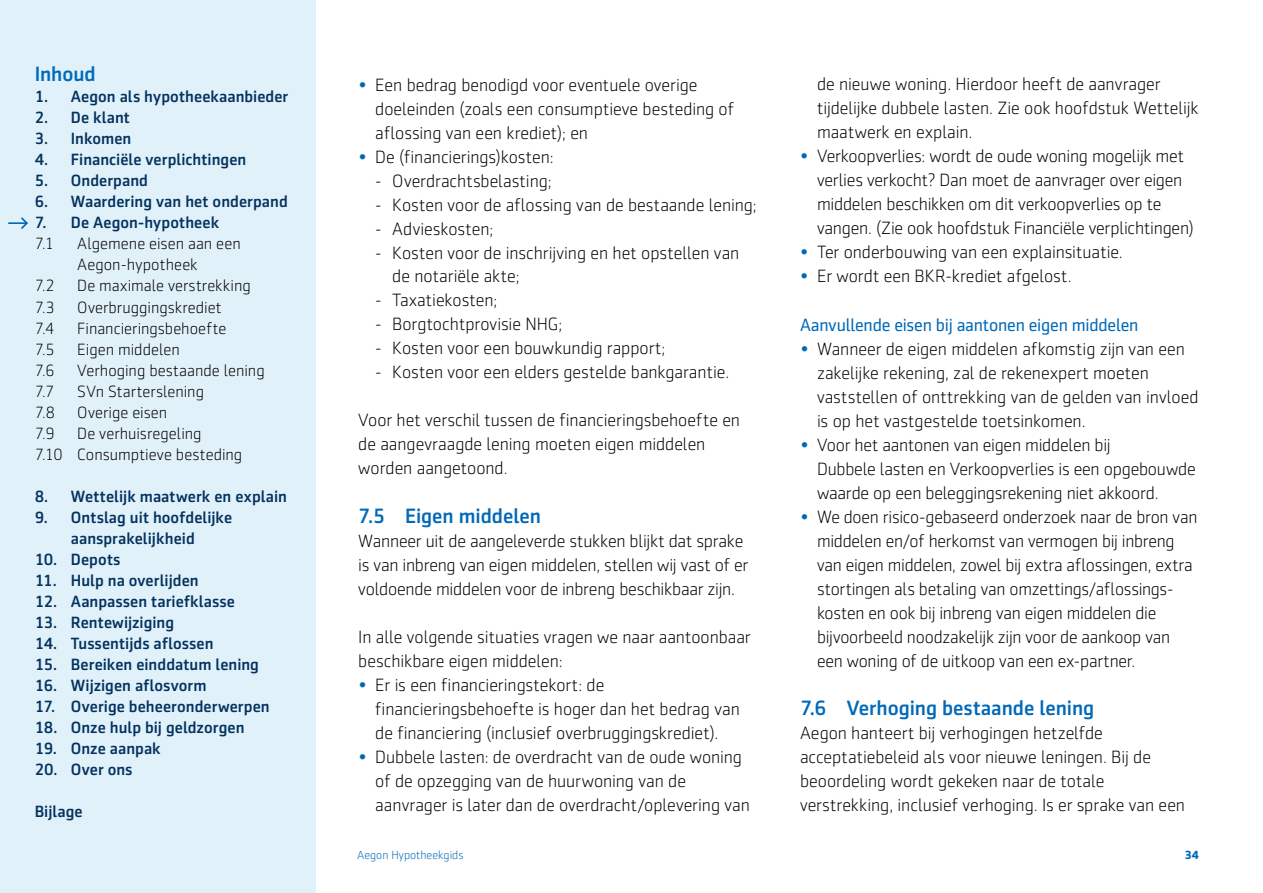
<style>
.page{position:relative;width:1263px;height:893px;background:#fff}
.page>*{position:absolute;margin:0;border:0;box-sizing:border-box;transform-origin:0 0}
.t1{font:500 21px "Sentico Sans DT";letter-spacing:-.005em;color:#0069b8}
.t2{font:300 18px/24px "Sentico Sans DT";letter-spacing:-.005em;color:#000}
.t3{font:18px "Sentico Sans DT";letter-spacing:-.01em;color:#0069b8}
.t4{font:500 16.5px/21px "Sentico Sans DT";color:#03325f;text-align:center}
.t5{font:300 16.5px/21px "Sentico Sans DT";color:#000}
.t6{font:300 12px "Sentico Sans DT";color:#0069b8}
.t7{font:700 12px "Sentico Sans DT";color:#0069b8}
.s1{color:#0069b4}
</style>
<div class="page">
<div style="left:0;top:0;width:316px;height:893px;background:#e1f1fa"></div>
<svg style="left:21px;top:217px;width:6px;height:12px"></svg>
<hr style="left:8px;top:222px;width:20px;height:2px;background:#0069b8">
<p class="t1" style="left:35px;top:63px;width:63px">Inhoud</p>
<p class="t4" style="left:35px;top:86px;width:255px">1. Aegon als hypotheekaanbieder</p>
<p class="t4" style="left:35px;top:107px;width:97px">2. De klant</p>
<p class="t4" style="left:35px;top:128px;width:98px">3. Inkomen</p>
<p class="t4" style="left:35px;top:149px;width:213px">4. Financiële verplichtingen</p>
<p class="t4" style="left:35px;top:170px;width:115px">5. Onderpand</p>
<p class="t4" style="left:35px;top:191px;width:255px">6. Waardering van het onderpand</p>
<p class="t4" style="left:35px;top:212px;width:186px">7. De Aegon-hypotheek</p>
<p class="t5" style="left:35px;top:234px;width:21px">7.1</p>
<p class="t5" style="left:77px;top:234px;width:165px">Algemene eisen aan een<br>Aegon-hypotheek</p>
<p class="t5" style="left:35px;top:276px;width:22px">7.2</p>
<p class="t5" style="left:77px;top:276px;width:175px">De maximale verstrekking</p>
<p class="t5" style="left:35px;top:297px;width:22px">7.3</p>
<p class="t5" style="left:77px;top:297px;width:146px">Overbruggingskrediet</p>
<p class="t5" style="left:35px;top:318px;width:21px">7.4</p>
<p class="t5" style="left:77px;top:318px;width:151px">Financieringsbehoefte</p>
<p class="t5" style="left:35px;top:339px;width:21px">7.5</p>
<p class="t5" style="left:77px;top:339px;width:104px">Eigen middelen</p>
<p class="t5" style="left:35px;top:360px;width:21px">7.6</p>
<p class="t5" style="left:77px;top:360px;width:189px">Verhoging bestaande lening</p>
<p class="t5" style="left:35px;top:381px;width:21px">7.7</p>
<p class="t5" style="left:77px;top:381px;width:128px">SVn Starterslening</p>
<p class="t5" style="left:35px;top:402px;width:22px">7.8</p>
<p class="t5" style="left:77px;top:402px;width:92px">Overige eisen</p>
<p class="t5" style="left:35px;top:423px;width:21px">7.9</p>
<p class="t5" style="left:35px;top:423px;width:209px;text-align:center">De verhuisregeling<br>7.10 Consumptieve besteding</p>
<p class="t4" style="left:35px;top:485px;width:254px">8. Wettelijk maatwerk en explain</p>
<p class="t4" style="left:35px;top:506px;width:199px">9. Ontslag uit hoofdelijke aansprakelijkheid</p>
<p class="t4" style="left:35px;top:548px;width:87px">10. Depots</p>
<p class="t4" style="left:35px;top:569px;width:165px">11. Hulp na overlijden</p>
<p class="t4" style="left:35px;top:590px;width:202px">12. Aanpassen tariefklasse</p>
<p class="t4" style="left:35px;top:611px;width:141px">13. Rentewijziging</p>
<p class="t4" style="left:35px;top:632px;width:180px">14. Tussentijds aflossen</p>
<p class="t4" style="left:35px;top:653px;width:226px">15. Bereiken einddatum lening</p>
<p class="t4" style="left:35px;top:674px;width:173px">16. Wijzigen aflosvorm</p>
<p class="t4" style="left:35px;top:695px;width:236px">17. Overige beheeronderwerpen</p>
<p class="t4" style="left:35px;top:716px;width:211px">18. Onze hulp bij geldzorgen</p>
<p class="t4" style="left:35px;top:737px;width:128px">19. Onze aanpak</p>
<p class="t4" style="left:35px;top:758px;width:99px">20. Over ons</p>
<p class="t4" style="left:35px;top:800px;width:49px">Bijlage</p>
<p class="t2" style="left:375px;top:73px;width:360px;text-indent:-17px"><span class="s1">•</span> Een bedrag benodigd voor eventuele overige doeleinden (zoals een consumptieve besteding of aflossing van een krediet); en</p>
<p class="t2" style="left:358px;top:145px;width:197px"><span class="s1">•</span> De (financierings)kosten:</p>
<p class="t2" style="left:375px;top:169px;width:178px">- Overdrachtsbelasting;</p>
<p class="t2" style="left:375px;top:193px;width:383px">- Kosten voor de aflossing van de bestaande lening;</p>
<p class="t2" style="left:375px;top:217px;width:120px">- Advieskosten;</p>
<p class="t2" style="left:392px;top:241px;width:349px;text-indent:-17px">- Kosten voor de inschrijving en het opstellen van de notariële akte;</p>
<p class="t2" style="left:375px;top:289px;width:124px">- Taxatiekosten;</p>
<p class="t2" style="left:375px;top:313px;width:188px">- Borgtochtprovisie NHG;</p>
<p class="t2" style="left:375px;top:337px;width:292px">- Kosten voor een bouwkundig rapport;</p>
<p class="t2" style="left:375px;top:361px;width:356px">- Kosten voor een elders gestelde bankgarantie.</p>
<p class="t2" style="left:358px;top:409px;width:383px">Voor het verschil tussen de financieringsbehoefte en de aangevraagde lening moeten eigen middelen worden aangetoond.</p>
<p class="t1" style="left:358px;top:504px;width:184px">7.5 Eigen middelen</p>
<p class="t2" style="left:358px;top:529px;width:392px">Wanneer uit de aangeleverde stukken blijkt dat sprake is van inbreng van eigen middelen, stellen wij vast of er voldoende middelen voor de inbreng beschikbaar zijn.</p>
<p class="t2" style="left:358px;top:625px;width:394px">In alle volgende situaties vragen we naar aantoonbaar beschikbare eigen middelen:</p>
<p class="t2" style="left:375px;top:673px;width:366px;text-indent:-17px"><span class="s1">•</span> Er is een financieringstekort: de financieringsbehoefte is hoger dan het bedrag van de financiering (inclusief overbruggingskrediet).</p>
<p class="t2" style="left:375px;top:745px;width:376px;text-indent:-17px"><span class="s1">•</span> Dubbele lasten: de overdracht van de oude woning of de opzegging van de huurwoning van de aanvrager is later dan de overdracht/oplevering van</p>
<p class="t2" style="left:817px;top:73px;width:383px">de nieuwe woning. Hierdoor heeft de aanvrager tijdelijke dubbele lasten. Zie ook hoofdstuk Wettelijk maatwerk en explain.</p>
<p class="t2" style="left:817px;top:145px;width:378px;text-indent:-17px"><span class="s1">•</span> Verkoopverlies: wordt de oude woning mogelijk met verlies verkocht? Dan moet de aanvrager over eigen middelen beschikken om dit verkoopverlies op te vangen. (Zie ook hoofdstuk Financiële verplichtingen)</p>
<p class="t2" style="left:800px;top:241px;width:324px"><span class="s1">•</span> Ter onderbouwing van een explainsituatie.</p>
<p class="t2" style="left:800px;top:265px;width:273px"><span class="s1">•</span> Er wordt een BKR-krediet afgelost.</p>
<p class="t3" style="left:800px;top:315px;width:340px">Aanvullende eisen bij aantonen eigen middelen</p>
<p class="t2" style="left:817px;top:337px;width:383px;text-indent:-17px"><span class="s1">•</span> Wanneer de eigen middelen afkomstig zijn van een zakelijke rekening, zal de rekenexpert moeten vaststellen of onttrekking van de gelden van invloed is op het vastgestelde toetsinkomen.</p>
<p class="t2" style="left:817px;top:433px;width:380px;text-indent:-17px"><span class="s1">•</span> Voor het aantonen van eigen middelen bij<br>Dubbele lasten en Verkoopverlies is een opgebouwde waarde op een beleggingsrekening niet akkoord.</p>
<p class="t2" style="left:817px;top:505px;width:382px;text-indent:-17px"><span class="s1">•</span> We doen risico-gebaseerd onderzoek naar de bron van middelen en/of herkomst van vermogen bij inbreng van eigen middelen, zowel bij extra aflossingen, extra stortingen als betaling van omzettings/aflossings&shy;kosten en ook bij inbreng van eigen middelen die bijvoorbeeld noodzakelijk zijn voor de aankoop van een woning of de uitkoop van een ex-partner.</p>
<p class="t1" style="left:800px;top:696px;width:296px">7.6 Verhoging bestaande lening</p>
<p class="t2" style="left:800px;top:721px;width:387px">Aegon hanteert bij verhogingen hetzelfde acceptatiebeleid als voor nieuwe leningen. Bij de beoordeling wordt gekeken naar de totale verstrekking, inclusief verhoging. Is er sprake van een</p>
<p class="t6" style="left:357px;top:848px;width:108px">Aegon Hypotheekgids</p>
<p class="t7" style="left:1185px;top:847px;width:16px">34</p>
</div>
